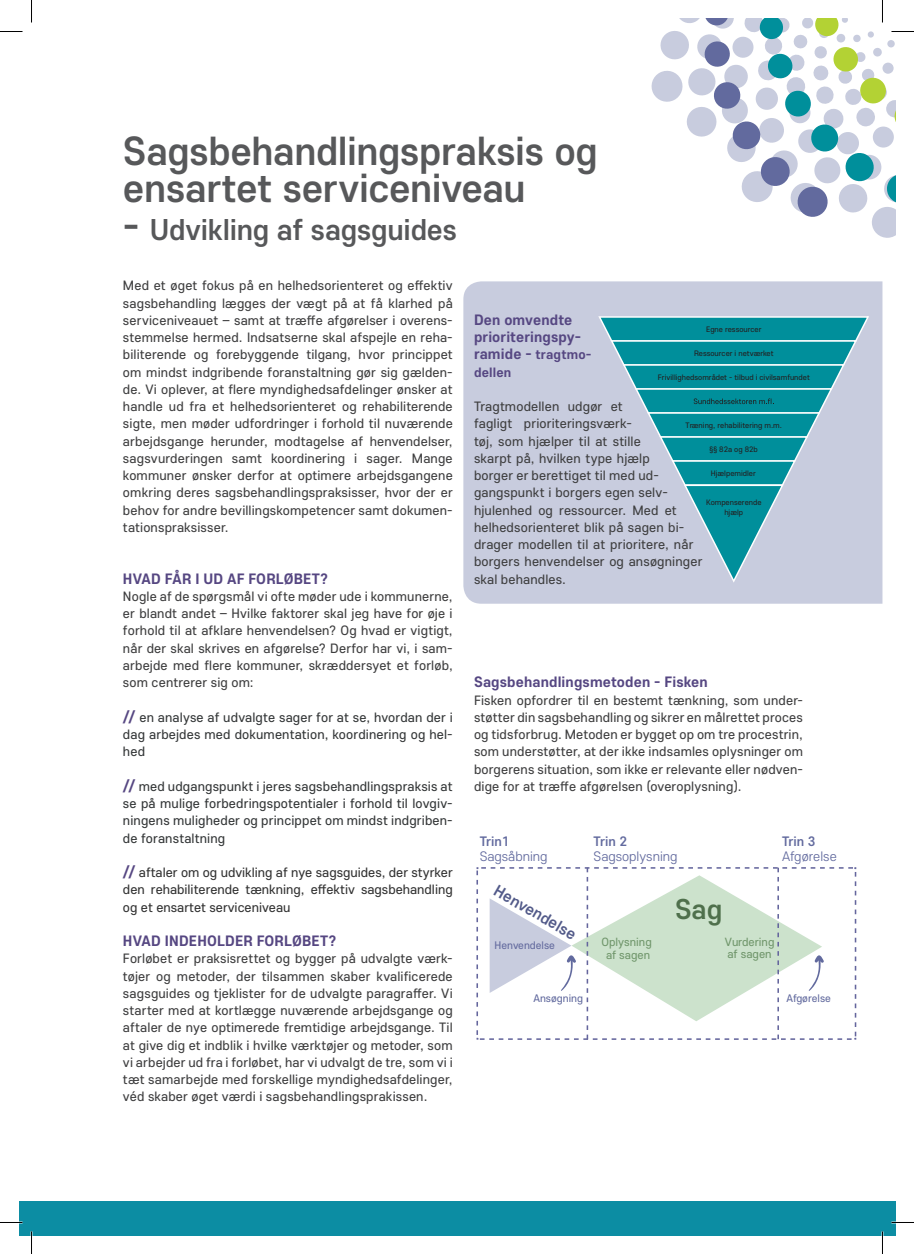
<style>
.page{position:relative;width:914px;height:1254px;background:#fff}
.page>*{position:absolute;margin:0;border:0;box-sizing:border-box;transform-origin:0 0}
.Substans_overskrift{font:500 40.5px "Core Sans E 55";letter-spacing:-.01em;color:#57585a}
.Substans_overskrift-2{font:500 30px "Core Sans E 55";letter-spacing:-.01em;color:#57585a}
.t1{font:500 28.5px "Core Sans E 55";color:#4f704c}
.t2{font:500 16.35px "Core Sans E 55";color:#525a89}
.Substans_mellemrubri{font:700 15px/17.2px "Core Sans E 65";letter-spacing:.01em;color:#564782}
.t3{font:300 13.65px "Core Sans E 35";color:#626a9e}
.t4{font:500 13.65px "Core Sans E 55";color:#626a9e}
.Substans_mellemrubri-2{font:13.5px/17.2px "Core Sans E 45";letter-spacing:.01em;color:#3e3e3f;text-align:justify}
.Substans_mellemrubri-3{font:13.5px/17.2px "Core Sans E 45";letter-spacing:.01em;color:#343738;text-align:justify}
.Substans_mellemrubri-4{font:13.5px/17.2px "Core Sans E 45";color:#333;text-align:justify}
.Substans_mellemrubri-5{font:700 13.5px/17.2px "Core Sans E 65";letter-spacing:.01em;color:#564782}
.t5{font:11.85px/12.8px "Core Sans E 45";color:#70966b;text-align:center}
.t6{font:10.95px "Core Sans E 45";color:#626a9e}
.t7{font:10.95px "Core Sans E 45";color:#636a9e}
.t8{font:7.8px/9.4px "Core Sans E 45";color:#231f20;text-align:center}
.s1{font-size:40.5px}
.s2{font-family:"Core Sans E 65";font-weight:700;font-size:15px;color:#564782}
.s3{font-size:15px}
</style>
<div class="page">
<div style="left:463px;top:281px;width:419px;height:323px;background:#c8ccde"></div>
<div style="left:19px;top:1200px;width:876px;height:35px;background:#0c8da3"></div>
<svg style="left:598px;top:316px;width:271px;height:266px;background:#6fb2c0"></svg>
<svg style="left:476px;top:867px;width:381px;height:173px"></svg>
<hr style="left:0;top:1221px;width:22px;height:2px;background:#fff">
<hr style="left:891px;top:1221px;width:22px;height:2px;background:#fff">
<hr style="left:881px;top:1231px;width:2px;height:23px;background:#fff">
<svg style="left:0;top:31px;width:22px;height:1px"></svg>
<svg style="left:0;top:1222px;width:22px;height:1px"></svg>
<svg style="left:891px;top:1222px;width:22px;height:1px"></svg>
<svg style="left:31px;top:0;width:1px;height:23px"></svg>
<svg style="left:31px;top:1231px;width:1px;height:23px"></svg>
<svg style="left:651px;top:0;width:262px;height:238px"></svg>
<svg style="left:882px;top:1231px;width:1px;height:23px"></svg>
<p class="Substans_overskrift" style="left:123px;top:124px;width:476px">Sagsbehandlingspraksis og</p>
<p class="Substans_overskrift" style="left:123px;top:161px;width:404px">ensartet serviceniveau</p>
<p class="Substans_overskrift-2" style="left:123px;top:209px;width:335px"><span class="s1">-</span> Udvikling af sagsguides</p>
<p class="Substans_mellemrubri-2" style="left:123px;top:276px;width:331px">Med et øget fokus på en helhedsorienteret og effektiv sagsbehandling lægges der vægt på at få klarhed på serviceniveauet – samt at træffe afgørelser i overens&shy;stemmelse hermed. Indsatserne skal afspejle en reha&shy;biliterende og forebyggende tilgang, hvor princippet om mindst indgribende foranstaltning gør sig gælden&shy;de. Vi oplever, at flere myndighedsafdelinger ønsker at handle ud fra et helhedsorienteret og rehabiliterende sigte, men møder udfordringer i forhold til nuværende arbejdsgange herunder, modtagelse af henvendelser, sagsvurderingen samt koordinering i sager. Mange kommuner ønsker derfor at optimere arbejdsgangene omkring deres sagsbehandlingspraksisser, hvor der er behov for andre bevillingskompetencer samt dokumen&shy;tationspraksisser.</p>
<p class="Substans_mellemrubri" style="left:123px;top:569px;width:207px">HVAD FÅR I UD AF FORLØBET?</p>
<p class="Substans_mellemrubri-2" style="left:123px;top:587px;width:331px">Nogle af de spørgsmål vi ofte møder ude i kommunerne, er blandt andet – Hvilke faktorer skal jeg have for øje i forhold til at afklare henvendelsen? Og hvad er vigtigt, når der skal skrives en afgørelse? Derfor har vi, i sam&shy;arbejde med flere kommuner, skræddersyet et forløb, som centrerer sig om:</p>
<p class="Substans_mellemrubri-3" style="left:123px;top:708px;width:331px"><span class="s2">//</span> en analyse af udvalgte sager for at se, hvordan der i dag arbejdes med dokumentation, koordinering og hel&shy;hed</p>
<p class="Substans_mellemrubri-3" style="left:123px;top:777px;width:331px"><span class="s2">//</span> med udgangspunkt i jeres sagsbehandlingspraksis at se på mulige forbedringspotentialer i forhold til lovgiv&shy;ningens muligheder og princippet om mindst indgriben&shy;de foranstaltning</p>
<p class="Substans_mellemrubri-4" style="left:123px;top:863px;width:331px"><span class="s2">//</span> aftaler om og udvikling af nye sagsguides, der styrker den rehabiliterende tænkning, effektiv sagsbehandling og et ensartet serviceniveau</p>
<p class="Substans_mellemrubri" style="left:123px;top:931px;width:215px">HVAD INDEHOLDER FORLØBET?</p>
<p class="Substans_mellemrubri-2" style="left:123px;top:949px;width:331px">Forløbet er praksisrettet og bygger på udvalgte værk&shy;tøjer og metoder, der tilsammen skaber kvalificerede sagsguides og tjeklister for de udvalgte paragraffer. Vi starter med at kortlægge nuværende arbejdsgange og aftaler de nye optimerede fremtidige arbejdsgange. Til at give dig et indblik i hvilke værktøjer og metoder, som vi arbejder ud fra i forløbet, har vi udvalgt de tre, som vi i tæt samarbejde med forskellige myndighedsafdelinger, véd skaber øget værdi i sagsbehandlingsprakissen.</p>
<p class="Substans_mellemrubri" style="left:474px;top:310px;width:109px">Den omvendte prioriteringspy-</p>
<p class="Substans_mellemrubri-5" style="left:474px;top:345px;width:119px"><span class="s3">ramide -</span> tragtmo&shy;dellen</p>
<p class="Substans_mellemrubri-2" style="left:474px;top:397px;width:230px;text-align:left">Tragtmodellen udgør et<br>fagligt prioriteringsværk-<br>tøj, som hjælper til at stille<br>skarpt på, hvilken type hjælp<br>borger er berettiget til med ud&shy;gangspunkt i borgers egen selv&shy;hjulenhed og ressourcer. Med et helhedsorienteret blik på sagen bi&shy;drager modellen til at prioritere, når borgers henvendelser og ansøgninger skal behandles.</p>
<p class="t8" style="left:706px;top:324px;width:57px">Egne ressourcer</p>
<p class="t8" style="left:694px;top:349px;width:81px">Ressourcer i netværket</p>
<p class="t8" style="left:657px;top:372px;width:153px">Frivillighedsområdet - tilbud i civilsamfundet</p>
<p class="t8" style="left:685px;top:420px;width:98px">Træning, rehabilitering m.m.</p>
<p class="t8" style="left:709px;top:444px;width:50px">§§ 82a og 82b</p>
<p class="t8" style="left:710px;top:468px;width:46px">Hjælpemidler</p>
<p class="t8" style="left:706px;top:497px;width:57px">Kompenserende hjælp</p>
<p class="Substans_mellemrubri" style="left:474px;top:673px;width:235px">Sagsbehandlingsmetoden - Fisken</p>
<p class="Substans_mellemrubri-2" style="left:474px;top:690px;width:330px">Fisken opfordrer til en bestemt tænkning, som under&shy;støtter din sagsbehandling og sikrer en målrettet proces og tidsforbrug. Metoden er bygget op om tre procestrin, som understøtter, at der ikke indsamles oplysninger om borgerens situation, som ikke er relevante eller nødven&shy;dige for at træffe afgørelsen (overoplysning).</p>
<p class="t4" style="left:479px;top:832px;width:31px">Trin1</p>
<p class="t4" style="left:593px;top:832px;width:35px">Trin 2</p>
<p class="t4" style="left:782px;top:832px;width:35px">Trin 3</p>
<p class="t3" style="left:479px;top:847px;width:69px">Sagsåbning</p>
<p class="t3" style="left:593px;top:847px;width:85px">Sagsoplysning</p>
<p class="t3" style="left:782px;top:847px;width:56px">Afgørelse</p>
<p class="t2" style="left:501px;top:880px;width:94px;rotate:30deg">Henvendelse</p>
<p class="t7" style="left:494px;top:937px;width:62px">Henvendelse</p>
<h3 class="t1" style="left:675px;top:890px;width:49px">Sag</h3>
<p class="t5" style="left:601px;top:935px;width:52px">Oplysning af sagen</p>
<p class="t5" style="left:724px;top:934px;width:51px;text-align:left">Vurdering af sagen</p>
<p class="t6" style="left:533px;top:990px;width:51px">Ansøgning</p>
<p class="t6" style="left:786px;top:990px;width:46px">Afgørelse</p>
</div>
